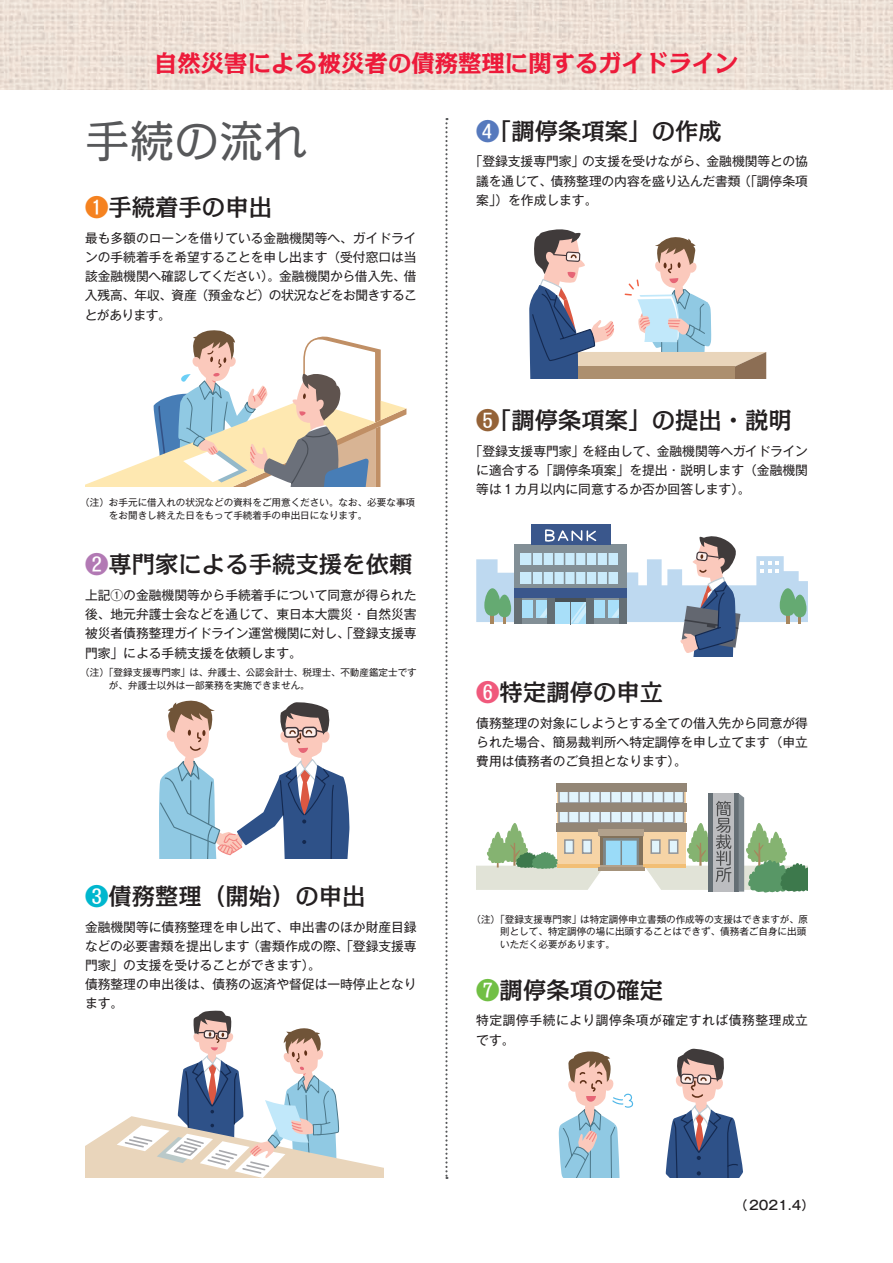
<style>
.page{position:relative;width:893px;height:1263px;background:#fff}
.page>*{position:absolute;margin:0;border:0;box-sizing:border-box;transform-origin:0 0}
.t1{font:44.7px "Kakumin Pro";color:#57585a}
.t2{font:500 23.4px "Kakumin Pro";color:#231f20}
.t3{font:700 23.4px "Kakumin Pro";color:#ed1a3a}
.t4{font:12.75px/19.2px "Gothic MB101 Pr 6 N";color:#231f20}
.t5{font:12.75px/19.2px "Gothic MB101 Pr 6 N";letter-spacing:-.025em;color:#231f20}
.t6{font:12.75px/19.2px "Gothic MB101 Pr 6 N";letter-spacing:.04em;color:#231f20}
.t7{font:500 12.75px "Gothic MB101 Pr 6 N";color:#231f20}
.t8{font:9.6px/12.8px "Gothic MB101 Pr 6 N";color:#231f20}
.s1{color:#f58220}
.s2{color:#b279b4}
.s3{color:#00b7ce}
.s4{color:#5679bd}
.s5{color:#946237}
.s6{color:#f0597c}
.s7{color:#71bf44}
</style>
<div class="page">
<img style="left:0;top:0;width:893px;height:89px">
<svg style="left:85px;top:330px;width:321px;height:157px"></svg>
<svg style="left:159px;top:700px;width:191px;height:158px"></svg>
<svg style="left:85px;top:1010px;width:299px;height:168px"></svg>
<svg style="left:529px;top:229px;width:237px;height:150px"></svg>
<svg style="left:476px;top:559px;width:38px;height:64px"></svg>
<div style="left:514px;top:544px;width:113px;height:80px;background:#828f96"></div>
<div style="left:554px;top:601px;width:32px;height:22px;background:#a8dff9"></div>
<div style="left:520px;top:553px;width:98px;height:12px;background:#caebfb"></div>
<div style="left:520px;top:572px;width:98px;height:12px;background:#caebfb"></div>
<svg style="left:531px;top:553px;width:2px;height:31px"></svg>
<svg style="left:542px;top:553px;width:2px;height:31px"></svg>
<svg style="left:553px;top:553px;width:1px;height:31px"></svg>
<svg style="left:564px;top:553px;width:1px;height:31px"></svg>
<svg style="left:575px;top:553px;width:1px;height:31px"></svg>
<svg style="left:585px;top:553px;width:2px;height:31px"></svg>
<svg style="left:596px;top:553px;width:2px;height:31px"></svg>
<div style="left:531px;top:524px;width:79px;height:20px;background:#3a578c"></div>
<div style="left:514px;top:588px;width:113px;height:10px;background:#3a578c"></div>
<div style="left:594px;top:600px;width:25px;height:18px;background:#a8dff9"></div>
<hr style="left:605px;top:600px;width:3px;height:18px;background:#828f96">
<div style="left:522px;top:600px;width:25px;height:18px;background:#a8dff9"></div>
<hr style="left:533px;top:599px;width:3px;height:19px;background:#828f96">
<svg style="left:545px;top:529px;width:52px;height:13px"></svg>
<div style="left:514px;top:598px;width:8px;height:26px;background:#646e74"></div>
<hr style="left:554px;top:598px;width:32px;height:4px;background:#485055">
<svg style="left:569px;top:602px;width:17px;height:22px"></svg>
<svg style="left:607px;top:532px;width:201px;height:125px"></svg>
<svg style="left:540px;top:608px;width:7px;height:10px"></svg>
<div style="left:619px;top:598px;width:8px;height:26px;background:#646e74"></div>
<div style="left:586px;top:598px;width:8px;height:26px;background:#646e74"></div>
<div style="left:547px;top:598px;width:7px;height:26px;background:#646e74"></div>
<div style="left:556px;top:783px;width:130px;height:8px;background:#938676"></div>
<svg style="left:476px;top:791px;width:332px;height:102px"></svg>
<hr style="left:709px;top:793px;width:4px;height:99px;background:#646e74">
<svg style="left:665px;top:1048px;width:78px;height:130px"></svg>
<svg style="left:559px;top:1051px;width:75px;height:127px"></svg>
<svg style="left:445px;top:118px;width:3px;height:1061px"></svg>
<h2 class="t3" style="left:154px;top:44px;width:586px">自然災害による被災者の債務整理に関するガイドライン</h2>
<h1 class="t1" style="left:85px;top:106px;width:225px">手続の流れ</h1>
<h2 class="t2" style="left:85px;top:189px;width:189px"><span class="s1">❶</span>手続着手の申出</h2>
<p class="t4" style="left:85px;top:228px;width:333px;text-align:right">最も多額のローンを借りている金融機関等へ、ガイドラインの手続着手を希望することを申し出ます（受付窓口は当借</p>
<p class="t5" style="left:85px;top:266px;width:334px">該金融機関へ確認してください）。金融機関から借入先、入残高、年収、資産（預金など）の状況などをお聞きすることがあります。</p>
<p class="t8" style="left:109px;top:495px;width:308px;text-indent:-29px">（注）お手元に借入れの状況などの資料をご用意ください。なお、必要な事項をお聞きし終えた日をもって手続着手の申出日になります。</p>
<h2 class="t2" style="left:85px;top:546px;width:329px"><span class="s2">❷</span>専門家による手続支援を依頼</h2>
<p class="t4" style="left:85px;top:585px;width:333px;text-align:justify">上記①の金融機関等から手続着手について同意が得られた後、地元弁護士会などを通じて、東日本大震災・自然災害被災者債務整理ガイドライン運営機関に対し、「登録支援専門家」による手続支援を依頼します。</p>
<p class="t8" style="left:80px;top:665px;width:338px">（注「）登録支援専門家」は、弁護士、公認会計士、税理士、不動産鑑定士です</p>
<p class="t8" style="left:109px;top:678px;width:202px">が、弁護士以外は一部業務を実施できません。</p>
<h2 class="t2" style="left:85px;top:878px;width:282px"><span class="s3">❸</span>債務整理（開始）の申出</h2>
<p class="t4" style="left:85px;top:916px;width:333px;text-align:right">金融機関等に債務整理を申し出て、申出書のほか財産目録（書類作成の際、「登録支援専</p>
<p class="t4" style="left:85px;top:936px;width:333px">などの必要書類を提出します<br>門家」の支援を受けることができます。(<br>債務整理の申出後は、債務の返済や督促は一時停止となります。</p>
<h2 class="t2" style="left:476px;top:112px;width:247px"><span class="s4">❹</span>「調停条項案」の作成</h2>
<p class="t4" style="left:582px;top:151px;width:227px">の支援を受けながら、金融機関等との協</p>
<p class="t4" style="left:470px;top:151px;width:116px">「登録支援専門家」</p>
<p class="t4" style="left:476px;top:170px;width:266px">議を通じて、債務整理の内容を盛り込んだ書類案」）を作成します。</p>
<p class="t4" style="left:738px;top:170px;width:71px">（「調停条項</p>
<h2 class="t2" style="left:476px;top:401px;width:317px"><span class="s5">❺</span>「調停条項案」の提出・説明</h2>
<p class="t4" style="left:582px;top:440px;width:227px">を経由して、金融機関等へガイドライン</p>
<p class="t4" style="left:476px;top:440px;width:333px;text-indent:-6px">「登録支援専門家」<br>に適合する「調停条項案」を提出・説明します（金融機関等は１カ月以内に同意するか否か回答します。(</p>
<h2 class="t2" style="left:476px;top:674px;width:189px"><span class="s6">❻</span>特定調停の申立</h2>
<p class="t4" style="left:476px;top:712px;width:333px;text-align:justify">債務整理の対象にしようとする全ての借入先から同意が得られた場合、簡易裁判所へ特定調停を申し立てます（申立費用は債務者のご負担となります。(</p>
<p class="t8" style="left:500px;top:912px;width:309px;text-indent:-29px">（注「）登録支援専門家」は特定調停申立書類の作成等の支援はできますが、原則として、特定調停の場に出頭することはできず、債務者ご自身に出頭いただく必要があります。</p>
<h2 class="t2" style="left:476px;top:971px;width:189px"><span class="s7">❼</span>調停条項の確定</h2>
<p class="t6" style="left:476px;top:1010px;width:333px">特定調停手続により調停条項が確定すれば債務整理成立です。</p>
<p class="t7" style="left:735px;top:1195px;width:81px">)2021.4(</p>
</div>
